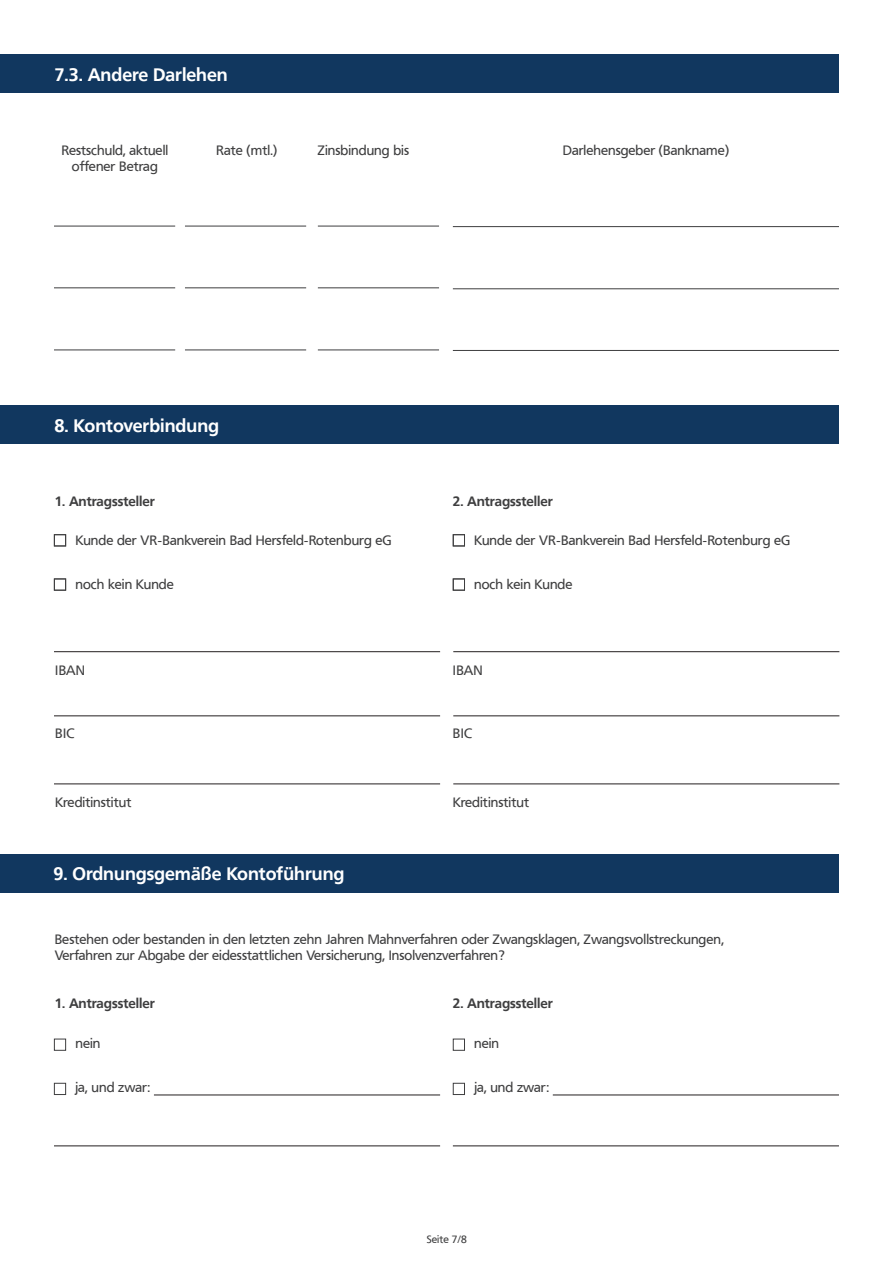
<style>
.page{position:relative;width:893px;height:1263px;background:#fff}
.page>*{position:absolute;margin:0;border:0;box-sizing:border-box;transform-origin:0 0}
.t1{font:700 18px "Frutiger VR";color:#fff}
.t2{font:13.5px/16.2px "Frutiger VR";color:#3e3e3f;text-align:center}
.t3{font:700 13.5px "Frutiger VR";color:#3e3e3f}
.t4{font:10.5px "Frutiger VR";color:#3e3e3f}
</style>
<div class="page">
<div style="left:0;top:55px;width:839px;height:38px;background:#11375f"></div>
<div style="left:0;top:406px;width:839px;height:38px;background:#11375f"></div>
<div style="left:0;top:854px;width:839px;height:38px;background:#11375f"></div>
<hr style="left:54px;top:651px;width:386px;height:1px;background:#231f20">
<hr style="left:54px;top:715px;width:386px;height:1px;background:#231f20">
<hr style="left:54px;top:783px;width:386px;height:1px;background:#231f20">
<hr style="left:453px;top:651px;width:386px;height:1px;background:#231f20">
<hr style="left:453px;top:715px;width:386px;height:1px;background:#231f20">
<hr style="left:453px;top:783px;width:386px;height:1px;background:#231f20">
<div style="left:54px;top:534px;width:12px;height:12px;border:1px solid #3e3e3f"></div>
<div style="left:54px;top:578px;width:12px;height:12px;border:1px solid #3e3e3f"></div>
<div style="left:453px;top:534px;width:12px;height:12px;border:1px solid #3e3e3f"></div>
<div style="left:453px;top:578px;width:12px;height:12px;border:1px solid #3e3e3f"></div>
<div style="left:54px;top:1039px;width:12px;height:12px;border:1px solid #3e3e3f"></div>
<div style="left:54px;top:1083px;width:12px;height:12px;border:1px solid #3e3e3f"></div>
<div style="left:453px;top:1039px;width:12px;height:12px;border:1px solid #3e3e3f"></div>
<hr style="left:453px;top:226px;width:386px;height:1px;background:#3e3e3f">
<hr style="left:453px;top:288px;width:386px;height:1px;background:#3e3e3f">
<hr style="left:453px;top:350px;width:386px;height:1px;background:#3e3e3f">
<hr style="left:54px;top:350px;width:121px;height:1px;background:#3e3e3f">
<hr style="left:318px;top:350px;width:121px;height:1px;background:#3e3e3f">
<hr style="left:185px;top:350px;width:121px;height:1px;background:#3e3e3f">
<hr style="left:54px;top:287px;width:121px;height:1px;background:#3e3e3f">
<hr style="left:318px;top:287px;width:121px;height:1px;background:#3e3e3f">
<hr style="left:185px;top:287px;width:121px;height:1px;background:#3e3e3f">
<hr style="left:54px;top:226px;width:121px;height:1px;background:#3e3e3f">
<hr style="left:318px;top:226px;width:121px;height:1px;background:#3e3e3f">
<hr style="left:185px;top:226px;width:121px;height:1px;background:#3e3e3f">
<hr style="left:154px;top:1094px;width:286px;height:1px;background:#231f20">
<div style="left:453px;top:1083px;width:12px;height:12px;border:1px solid #3e3e3f"></div>
<hr style="left:553px;top:1094px;width:286px;height:1px;background:#231f20">
<hr style="left:54px;top:1145px;width:386px;height:1px;background:#231f20">
<hr style="left:453px;top:1145px;width:386px;height:1px;background:#231f20">
<h1 class="t1" style="left:55px;top:63px;width:175px">7.3. Andere Darlehen</h1>
<p class="t2" style="left:61px;top:142px;width:108px">Restschuld, aktuell offener Betrag</p>
<p class="t2" style="left:216px;top:142px;width:62px">Rate (mtl.)</p>
<p class="t2" style="left:317px;top:142px;width:93px">Zinsbindung bis</p>
<p class="t2" style="left:563px;top:142px;width:168px">Darlehensgeber (Bankname)</p>
<h1 class="t1" style="left:55px;top:415px;width:166px">8. Kontoverbindung</h1>
<p class="t3" style="left:55px;top:493px;width:102px">1. Antragssteller</p>
<p class="t3" style="left:453px;top:493px;width:102px">2. Antragssteller</p>
<p class="t2" style="left:75px;top:533px;width:318px">Kunde der VR-Bankverein Bad Hersfeld-Rotenburg eG</p>
<p class="t2" style="left:75px;top:576px;width:100px">noch kein Kunde</p>
<p class="t2" style="left:474px;top:533px;width:318px">Kunde der VR-Bankverein Bad Hersfeld-Rotenburg eG</p>
<p class="t2" style="left:474px;top:576px;width:100px">noch kein Kunde</p>
<p class="t2" style="left:55px;top:662px;width:31px">IBAN</p>
<p class="t2" style="left:453px;top:662px;width:31px">IBAN</p>
<p class="t2" style="left:55px;top:726px;width:21px">BIC</p>
<p class="t2" style="left:453px;top:726px;width:21px">BIC</p>
<p class="t2" style="left:55px;top:795px;width:78px">Kreditinstitut</p>
<p class="t2" style="left:453px;top:795px;width:78px">Kreditinstitut</p>
<h1 class="t1" style="left:53px;top:863px;width:292px">9. Ordnungsgemäße Kontoführung</h1>
<p class="t2" style="left:55px;top:932px;width:671px;text-align:left">Bestehen oder bestanden in den letzten zehn Jahren Mahnverfahren oder Zwangsklagen, Zwangsvollstreckungen,<br>Verfahren zur Abgabe der eidesstattlichen Versicherung, Insolvenzverfahren?</p>
<p class="t3" style="left:55px;top:995px;width:102px">1. Antragssteller</p>
<p class="t3" style="left:453px;top:995px;width:102px">2. Antragssteller</p>
<p class="t2" style="left:75px;top:1035px;width:27px">nein</p>
<p class="t2" style="left:75px;top:1079px;width:76px">ja, und zwar:</p>
<p class="t2" style="left:474px;top:1035px;width:27px">nein</p>
<p class="t2" style="left:474px;top:1079px;width:76px">ja, und zwar:</p>
<p class="t4" style="left:427px;top:1233px;width:42px">Seite 7/8</p>
</div>
